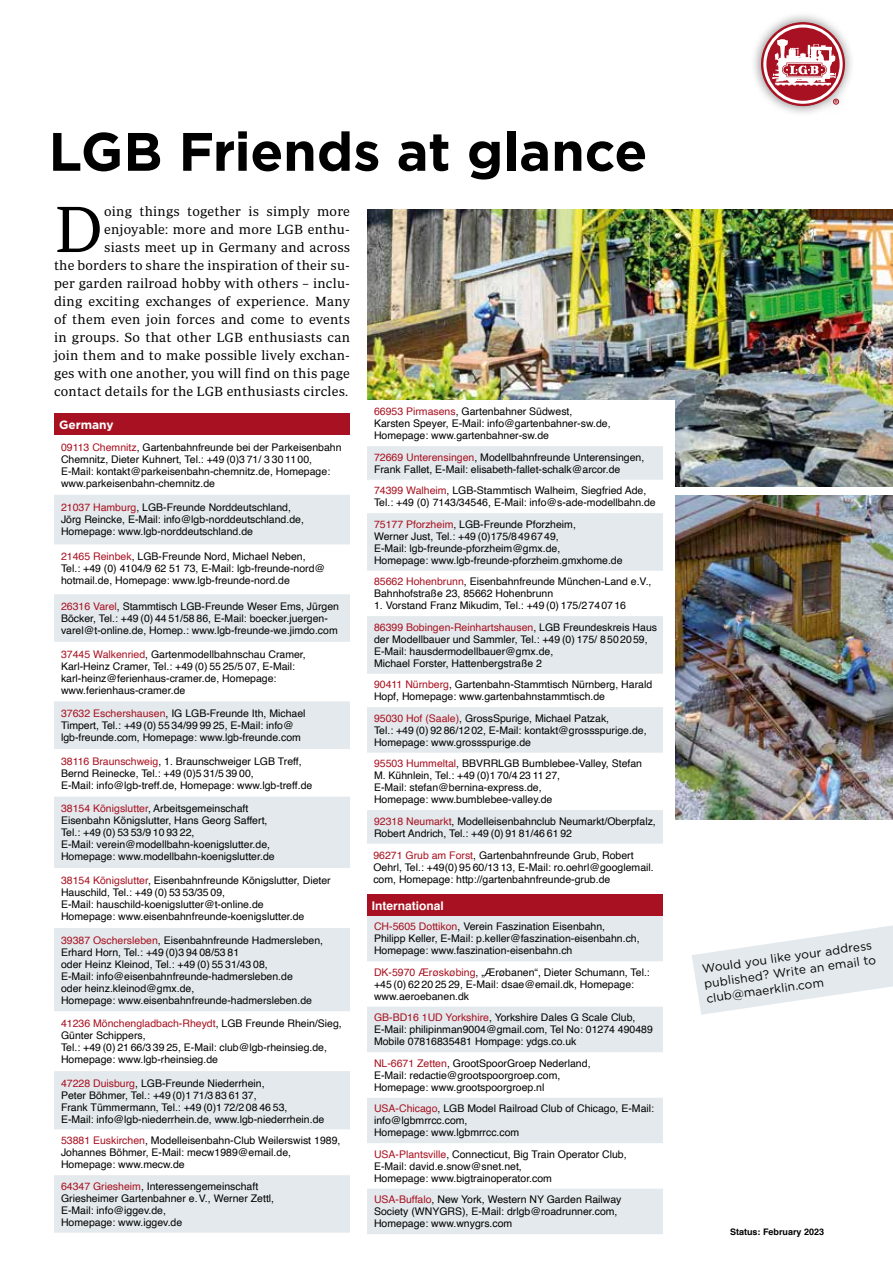
<style>
.page{position:relative;width:893px;height:1263px;background:#fff}
.page>*{position:absolute;margin:0;border:0;box-sizing:border-box;transform-origin:0 0}
.t1{font:66.45px "Periodico Text Lg";color:#000}
.t2{font:700 54px "Gotham";letter-spacing:-.005em;color:#000}
.t3{font:13.5px/18px "Periodico Text Lg";letter-spacing:.015em;color:#000;text-align:right}
.t4{font:12px/15px "Gotham";color:#000}
.t5{font:700 12px "Helvetica";color:#fff}
.t6{font:700 12px "Gotham";color:#fff}
.t7{font:10.5px/12px "Helvetica";color:#000}
.t8{font:700 9px "Helvetica";color:#000}
.s1{color:#a81121}
</style>
<div class="page">
<img style="left:367px;top:209px;width:526px;height:278px">
<img style="left:675px;top:495px;width:218px;height:325px">
<div style="left:0;top:400px;width:675px;height:784px;background:#fff"></div>
<div style="left:54px;top:413px;width:296px;height:22px;background:#a81121"></div>
<div style="left:54px;top:495px;width:296px;height:737px;background:#e3e9ec"></div>
<svg style="left:54px;top:545px;width:296px;height:630px"></svg>
<svg style="left:367px;top:446px;width:296px;height:788px"></svg>
<svg style="left:367px;top:513px;width:296px;height:331px;fill:#e3e9ec"></svg>
<div style="left:367px;top:895px;width:296px;height:21px;background:#a81121"></div>
<div style="left:750px;top:11px;width:106px;height:106px;background:#000;opacity:.55"></div>
<svg style="left:763px;top:24px;width:80px;height:80px"></svg>
<svg style="left:692px;top:925px;width:201px;height:90px"></svg>
<h2 class="t2" style="left:49px;top:116px;width:600px">LGB Friends at glance</h2>
<h1 class="t1" style="left:54px;top:192px;width:51px">D</h1>
<p class="t3" style="left:54px;top:202px;width:298px">oing things together is simply more enjoyable: more and more LGB enthu-<br>siasts meet up in Germany and across<br>the borders to share the inspiration of their su&shy;per garden railroad hobby with others – inclu&shy;ding exciting exchanges of experience. Many of them even join forces and come to events in groups. So that other LGB enthusiasts can join them and to make possible lively exchan&shy;ges with one another, you will find on this page contact details for the LGB enthusiasts circles.</p>
<p class="t6" style="left:59px;top:417px;width:56px">Germany</p>
<p class="t7" style="left:61px;top:442px;width:282px"><span class="s1">09113 Chemnitz</span>, Gartenbahnfreunde bei der Parkeisenbahn Chemnitz, Dieter Kuhnert, Tel.: +49 (0)3 71/ 3 30 1100, E-Mail: kontakt@parkeisenbahn-chemnitz.de, Homepage: www.parkeisenbahn-chemnitz.de</p>
<p class="t7" style="left:61px;top:501px;width:244px"><span class="s1">21037 Hamburg</span>, LGB-Freunde Norddeutschland,<br>Jörg Reincke, E-Mail: info@lgb-norddeutschland.de,<br>Homepage: www.lgb-norddeutschland.de</p>
<p class="t7" style="left:61px;top:551px;width:266px"><span class="s1">21465 Reinbek</span>, LGB-Freunde Nord, Michael Neben,<br>Tel.: +49 (0) 4104/9 62 51 73, E-Mail: lgb-freunde-nord@ hotmail.de, Homepage: www.lgb-freunde-nord.de</p>
<p class="t7" style="left:61px;top:600px;width:279px"><span class="s1">26316 Varel</span>, Stammtisch LGB-Freunde Weser Ems, Jürgen<br>Böcker, Tel.: +49 (0) 44 51/58 86, E-Mail: boecker.juergen&shy;varel@t-online.de, Homep.: www.lgb-freunde-we.jimdo.com</p>
<p class="t7" style="left:61px;top:648px;width:246px"><span class="s1">37445 Walkenried</span>, Gartenmodellbahnschau Cramer, Karl-Heinz Cramer, Tel.: +49 (0) 55 25/5 07, E-Mail: karl-heinz@ferienhaus-cramer.de, Homepage: www.ferienhaus-cramer.de</p>
<p class="t7" style="left:61px;top:708px;width:246px"><span class="s1">37632 Eschershausen</span>, IG LGB-Freunde Ith, Michael<br>Timpert, Tel.: +49 (0) 55 34/99 99 25, E-Mail: info@ lgb-freunde.com, Homepage: www.lgb-freunde.com</p>
<p class="t7" style="left:61px;top:755px;width:253px"><span class="s1">38116 Braunschweig</span>, 1. Braunschweiger LGB Treff,<br>Bernd Reinecke, Tel.: +49 (0)5 31/5 39 00,<br>E-Mail: info@lgb-treff.de, Homepage: www.lgb-treff.de</p>
<p class="t7" style="left:61px;top:803px;width:215px"><span class="s1">38154 Königslutter</span>, Arbeitsgemeinschaft Eisenbahn Königslutter, Hans Georg Saffert, Tel.: +49 (0) 53 53/9 10 93 22,<br>E-Mail: verein@modellbahn-koenigslutter.de, Homepage: www.modellbahn-koenigslutter.de</p>
<p class="t7" style="left:61px;top:875px;width:271px"><span class="s1">38154 Königslutter</span>, Eisenbahnfreunde Königslutter, Dieter Hauschild, Tel.: +49 (0) 53 53/35 09,<br>E-Mail: hauschild-koenigslutter@t-online.de<br>Homepage: www.eisenbahnfreunde-koenigslutter.de</p>
<p class="t7" style="left:61px;top:934px;width:264px"><span class="s1">39387 Oschersleben</span>, Eisenbahnfreunde Hadmersleben, Erhard Horn, Tel.: +49 (0)3 94 08/53 81<br>oder Heinz Kleinod, Tel.: +49 (0) 55 31/43 08,<br>E-Mail: info@eisenbahnfreunde-hadmersleben.de<br>oder heinz.kleinod@gmx.de,<br>Homepage: www.eisenbahnfreunde-hadmersleben.de</p>
<p class="t7" style="left:61px;top:1018px;width:282px"><span class="s1">41236 Mönchengladbach-Rheydt</span>, LGB Freunde Rhein/Sieg, Günter Schippers,<br>Tel.: +49 (0) 21 66/3 39 25, E-Mail: club@lgb-rheinsieg.de, Homepage: www.lgb-rheinsieg.de</p>
<p class="t7" style="left:61px;top:1077px;width:265px"><span class="s1">47228 Duisburg</span>, LGB-Freunde Niederrhein,<br>Peter Böhmer, Tel.: +49 (0)1 71/3 83 61 37,<br>Frank Tümmermann, Tel.: +49 (0)1 72/2 08 46 53,<br>E-Mail: info@lgb-niederrhein.de, www.lgb-niederrhein.de</p>
<p class="t7" style="left:61px;top:1135px;width:281px"><span class="s1">53881 Euskirchen</span>, Modelleisenbahn-Club Weilerswist 1989,<br>Johannes Böhmer, E-Mail: mecw1989@email.de,<br>Homepage: www.mecw.de</p>
<p class="t7" style="left:61px;top:1180px;width:215px"><span class="s1">64347 Griesheim</span>, Interessengemeinschaft Griesheimer Gartenbahner e.V., Werner Zettl, E-Mail: info@iggev.de,<br>Homepage: www.iggev.de</p>
<p class="t7" style="left:374px;top:406px;width:238px"><span class="s1">66953 Pirmasens</span>, Gartenbahner Südwest,<br>Karsten Speyer, E-Mail: info@gartenbahner-sw.de,<br>Homepage: www.gartenbahner-sw.de</p>
<p class="t7" style="left:374px;top:451px;width:272px"><span class="s1">72669 Unterensingen</span>, Modellbahnfreunde Unterensingen,<br>Frank Fallet, E-Mail: elisabeth-fallet-schalk@arcor.de</p>
<p class="t7" style="left:374px;top:485px;width:283px"><span class="s1">74399 Walheim</span>, LGB-Stammtisch Walheim, Siegfried Ade,<br>Tel.: +49 (0) 7143/34546, E-Mail: info@s-ade-modellbahn.de</p>
<p class="t7" style="left:374px;top:518px;width:250px"><span class="s1">75177 Pforzheim</span>, LGB-Freunde Pforzheim,<br>Werner Just, Tel.: +49 (0)175/8496749,<br>E-Mail: lgb-freunde-pforzheim@gmx.de,<br>Homepage: www.lgb-freunde-pforzheim.gmxhome.de</p>
<p class="t7" style="left:374px;top:576px;width:279px"><span class="s1">85662 Hohenbrunn</span>, Eisenbahnfreunde München-Land e.V.,<br>Bahnhofstraße 23, 85662 Hohenbrunn</p>
<p class="t7" style="left:374px;top:595px;width:285px;line-height:21.5px">1. Vorstand Franz Mikudim, Tel.: +49 (0) 175/2740716<br><span class="s1">86399 Bobingen-Reinhartshausen</span>, LGB Freundeskreis Haus</p>
<p class="t7" style="left:374px;top:633px;width:275px">der Modellbauer und Sammler, Tel.: +49 (0) 175/ 8502059,<br>E-Mail: hausdermodellbauer@gmx.de,<br>Michael Forster, Hattenbergstraße 2</p>
<p class="t7" style="left:374px;top:679px;width:280px"><span class="s1">90411 Nürnberg</span>, Gartenbahn-Stammtisch Nürnberg, Harald<br>Hopf, Homepage: www.gartenbahnstammtisch.de</p>
<p class="t7" style="left:374px;top:712px;width:274px"><span class="s1">95030 Hof (Saale)</span>, GrossSpurige, Michael Patzak,<br>Tel.: +49 (0) 92 86/1202, E-Mail: kontakt@grossspurige.de,<br>Homepage: www.grossspurige.de</p>
<p class="t7" style="left:374px;top:758px;width:270px"><span class="s1">95503 Hummeltal</span>, BBVRRLGB Bumblebee-Valley, Stefan M. Kühnlein, Tel.: +49 (0)1 70/4 23 11 27,<br>E-Mail: stefan@bernina-express.de,<br>Homepage: www.bumblebee-valley.de</p>
<p class="t7" style="left:374px;top:815px;width:283px"><span class="s1">92318 Neumarkt</span>, Modelleisenbahnclub Neumarkt/Oberpfalz,<br>Robert Andrich, Tel.: +49 (0) 91 81/46 61 92</p>
<p class="t7" style="left:373px;top:849px;width:282px"><span class="s1">96271 Grub am Forst</span>, Gartenbahnfreunde Grub, Robert<br>Oehrl, Tel.: +49(0) 95 60/13 13, E-Mail: ro.oehrl@googlemail. com, Homepage: http://gartenbahnfreunde-grub.de</p>
<p class="t5" style="left:372px;top:896px;width:74px">International</p>
<p class="t7" style="left:374px;top:921px;width:267px"><span class="s1">CH-5605 Dottikon</span>, Verein Faszination Eisenbahn,<br>Philipp Keller, E-Mail: p.keller@faszination-eisenbahn.ch,<br>Homepage: www.faszination-eisenbahn.ch</p>
<p class="t7" style="left:374px;top:966px;width:277px"><span class="s1">DK-5970 Ærøskøbing</span>, „Ærøbanen“, Dieter Schumann, Tel.: +45 (0) 62 20 25 29, E-Mail: dsae@email.dk, Homepage: www.aeroebanen.dk</p>
<p class="t7" style="left:374px;top:1012px;width:280px"><span class="s1">GB-BD16 1UD Yorkshire</span>, Yorkshire Dales G Scale Club,<br>E-Mail: philipinman9004@gmail.com, Tel No: 01274 490489<br>Mobile 07816835481 Hompage: ydgs.co.uk</p>
<p class="t7" style="left:374px;top:1057px;width:218px"><span class="s1">NL-6671 Zetten</span>, GrootSpoorGroep Nederland,<br>E-Mail: redactie@grootspoorgroep.com,<br>Homepage: www.grootspoorgroep.nl</p>
<p class="t7" style="left:374px;top:1103px;width:282px"><span class="s1">USA-Chicago</span>, LGB Model Railroad Club of Chicago, E-Mail: info@lgbmrrcc.com,<br>Homepage: www.lgbmrrcc.com</p>
<p class="t7" style="left:374px;top:1148px;width:254px"><span class="s1">USA-Plantsville</span>, Connecticut, Big Train Operator Club,<br>E-Mail: david.e.snow@snet.net,<br>Homepage: www.bigtrainoperator.com</p>
<p class="t7" style="left:374px;top:1194px;width:249px"><span class="s1">USA-Buffalo</span>, New York, Western NY Garden Railway<br>Society (WNYGRS), E-Mail: drlgb@roadrunner.com,<br>Homepage: www.wnygrs.com</p>
<p class="t4" style="left:701px;top:961px;width:175px;rotate:-8deg">Would you like your address published? Write an email to club@maerklin.com</p>
<p class="t8" style="left:730px;top:1224px;width:96px">Status: February 2023</p>
</div>
